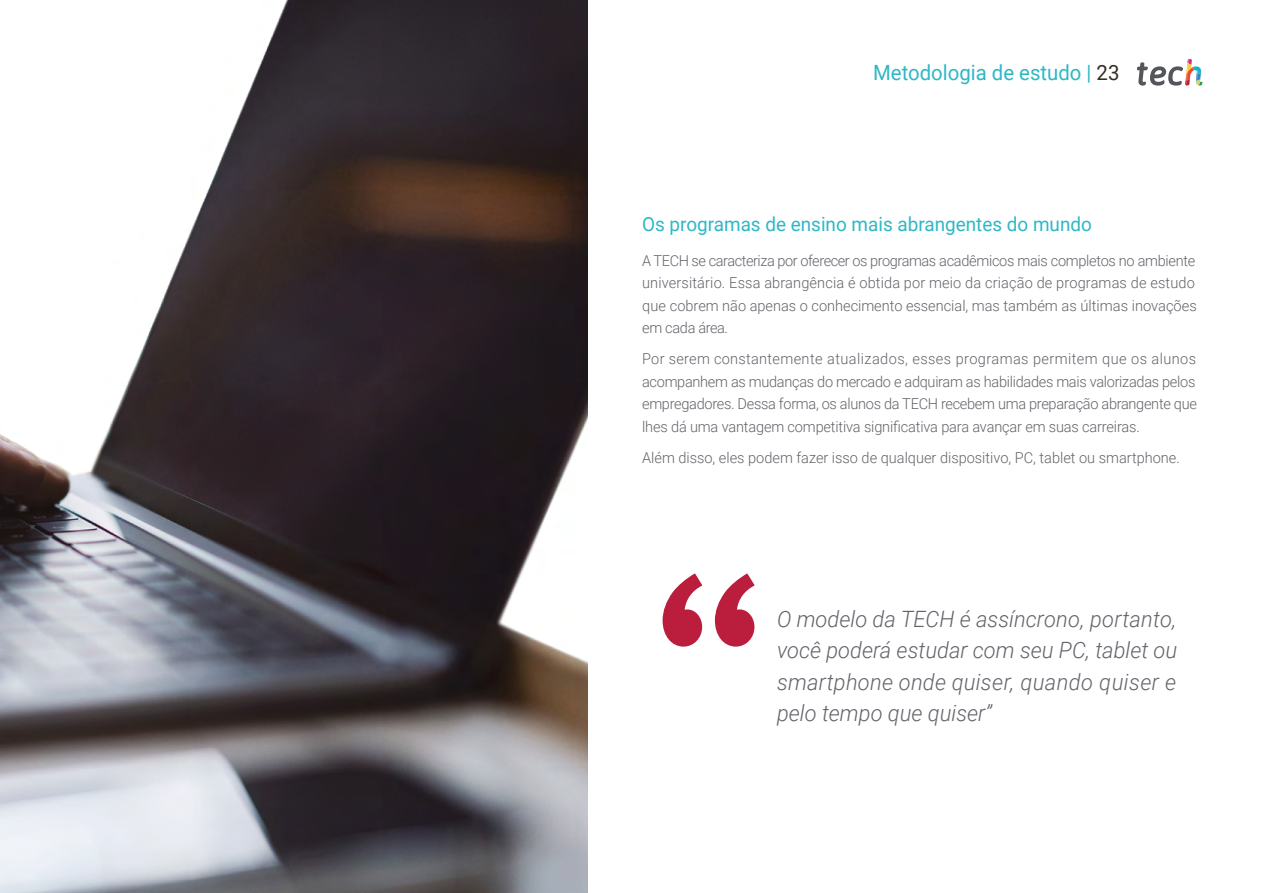
<style>
.page{position:relative;width:1263px;height:893px;background:#fff}
.page>*{position:absolute;margin:0;border:0;box-sizing:border-box;transform-origin:0 0}
.t1{font:italic 300 22.5px/31.5px "Roboto";letter-spacing:.01em;color:#61646a;text-align:justify}
.t2{font:21px "Roboto";color:#2db8c5}
.t3{font:19.5px "Roboto";color:#2db8c5}
.t4{font:300 15px/22.5px "Roboto";color:#61646a}
.s1{color:#312e20}
</style>
<div class="page">
<img style="left:0;top:0;width:587px;height:893px">
<svg style="left:663px;top:573px;width:92px;height:74px"></svg>
<svg style="left:1137px;top:59px;width:65px;height:27px"></svg>
<h2 class="t2" style="left:873px;top:57px;width:248px">Metodologia de estudo | <span class="s1">23</span></h2>
<h3 class="t3" style="left:642px;top:211px;width:451px">Os programas de ensino mais abrangentes do mundo</h3>
<p class="t4" style="left:642px;top:248px;width:556px">A TECH se caracteriza por oferecer os programas acadêmicos mais completos no ambiente universitário. Essa abrangência é obtida por meio da criação de programas de estudo que cobrem não apenas o conhecimento essencial, mas também as últimas inovações em cada área.</p>
<p class="t4" style="left:642px;top:347px;width:556px;text-align:justify">Por serem constantemente atualizados, esses programas permitem que os alunos acompanhem as mudanças do mercado e adquiram as habilidades mais valorizadas pelos empregadores. Dessa forma, os alunos da TECH recebem uma preparação abrangente que lhes dá uma vantagem competitiva significativa para avançar em suas carreiras.</p>
<p class="t4" style="left:642px;top:445px;width:539px">Além disso, eles podem fazer isso de qualquer dispositivo, PC, tablet ou smartphone.</p>
<h1 class="t1" style="left:777px;top:602px;width:402px">O modelo da TECH é assíncrono, portanto, você poderá estudar com seu PC, tablet ou smartphone onde quiser, quando quiser e pelo tempo que quiser”</h1>
</div>
